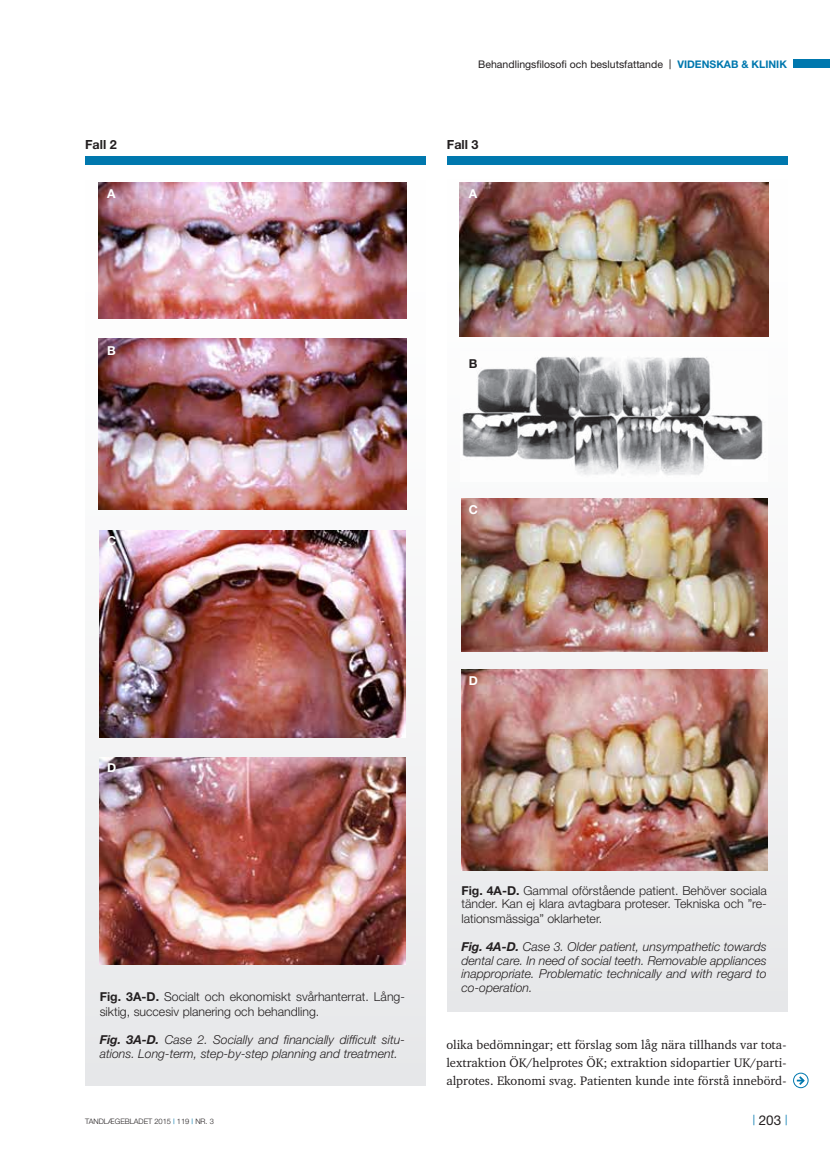
<style>
.page{position:relative;width:830px;height:1157px;background:#fff}
.page>*{position:absolute;margin:0;border:0;box-sizing:border-box;transform-origin:0 0}
.t1{font:13.5px "Helvetica Neue";color:#231f20}
.t2{font:12.6px/18px "Charter ITC";color:#231f20;text-align:justify}
.t3{font:700 12.6px "Helvetica Neue";color:#231f20}
.t4{font:italic 300 12.3px/13.5px "Helvetica Neue";color:#231f20}
.t5{font:300 12.3px/14.7px "Helvetica Neue";color:#231f20}
.t6{font:700 12.3px "Helvetica Neue";color:#fff}
.t7{font:700 12.3px "Helvetica Neue";color:#231f20}
.t8{font:10.5px "Helvetica Neue";color:#231f20}
.t9{font:300 7.5px "Helvetica Neue";color:#231f20}
.s1{font-family:"Arial"}
.s2{font-weight:700;color:#0078ae}
.s3{font-weight:700}
.s4{font-weight:400;color:#0078ae}
</style>
<div class="page">
<div style="left:793px;top:60px;width:36px;height:8px;background:#0078ae"></div>
<div style="left:793px;top:1073px;width:14px;height:14px;border:1px solid #0078ae;border-radius:50%"></div>
<svg style="left:796px;top:1074px;width:9px;height:12px"></svg>
<div style="left:85px;top:165px;width:340px;height:920px;background:linear-gradient(to bottom,#fff,#e4e1e3)"></div>
<div style="left:85px;top:156px;width:340px;height:9px;background:#0078ae"></div>
<img style="left:98px;top:183px;width:308px;height:136px">
<img style="left:98px;top:339px;width:308px;height:171px">
<img style="left:99px;top:530px;width:306px;height:207px">
<img style="left:99px;top:757px;width:306px;height:207px">
<div style="left:446px;top:165px;width:341px;height:847px;background:linear-gradient(to bottom,#fcf9f8,#e7e6e8)"></div>
<div style="left:446px;top:156px;width:341px;height:9px;background:#0078ae"></div>
<img style="left:459px;top:183px;width:309px;height:154px">
<img style="left:460px;top:352px;width:307px;height:129px">
<img style="left:461px;top:499px;width:305px;height:153px">
<img style="left:461px;top:670px;width:305px;height:200px">
<p class="t3" style="left:85px;top:136px;width:33px">Fall 2</p>
<p class="t6" style="left:107px;top:186px;width:10px">A</p>
<p class="t8" style="left:478px;top:58px;width:310px">Behandlingsfilosofi och beslutsfattande <span class="s1">|</span> <span class="s2">VIDENSKAB &amp; KLINIK</span></p>
<p class="t3" style="left:446px;top:136px;width:33px">Fall 3</p>
<p class="t6" style="left:468px;top:186px;width:10px">A</p>
<p class="t6" style="left:107px;top:343px;width:10px">B</p>
<p class="t7" style="left:468px;top:356px;width:10px">B</p>
<p class="t6" style="left:107px;top:533px;width:11px">C</p>
<p class="t6" style="left:468px;top:502px;width:11px">C</p>
<p class="t6" style="left:107px;top:760px;width:11px">D</p>
<p class="t6" style="left:468px;top:673px;width:11px">D</p>
<p class="t5" style="left:100px;top:989px;width:306px"><span class="s3">Fig. 3A-D.</span> Socialt och ekonomiskt svårhanterrat. Lång&shy;siktig, succesiv planering och behandling.</p>
<p class="t4" style="left:100px;top:1032px;width:306px"><span class="s3">Fig. 3A-D.</span> Case 2. Socially and financially difficult situ&shy;ations. Long-term, step-by-step planning and treatment.</p>
<p class="t5" style="left:461px;top:883px;width:306px;line-height:13.5px"><span class="s3">Fig. 4A-D.</span> Gammal oförstående patient. Behöver sociala tänder. Kan ej klara avtagbara proteser. Tekniska och ”re-</p>
<p class="t5" style="left:461px;top:911px;width:142px">lationsmässiga” oklarheter.</p>
<p class="t4" style="left:461px;top:940px;width:307px;text-align:justify"><span class="s3">Fig. 4A-D.</span> Case 3. Older patient, unsympathetic towards dental care. In need of social teeth. Removable appliances inappropriate. Problematic technically and with regard to co-operation.</p>
<p class="t2" style="left:446px;top:1035px;width:341px">olika bedömningar; ett förslag som låg nära tillhands var tota&shy;lextraktion ÖK/helprotes ÖK; extraktion sidopartier UK/parti&shy;alprotes. Ekonomi svag. Patienten kunde inte förstå innebörd-</p>
<p class="t9" style="left:85px;top:1116px;width:130px">TANDLÆGEBLADET 2015 <span class="s4">|</span> 119 <span class="s4">|</span> NR. 3</p>
<p class="t1" style="left:752px;top:1112px;width:36px"><sup>|</sup> 203 <sup>|</sup></p>
</div>
